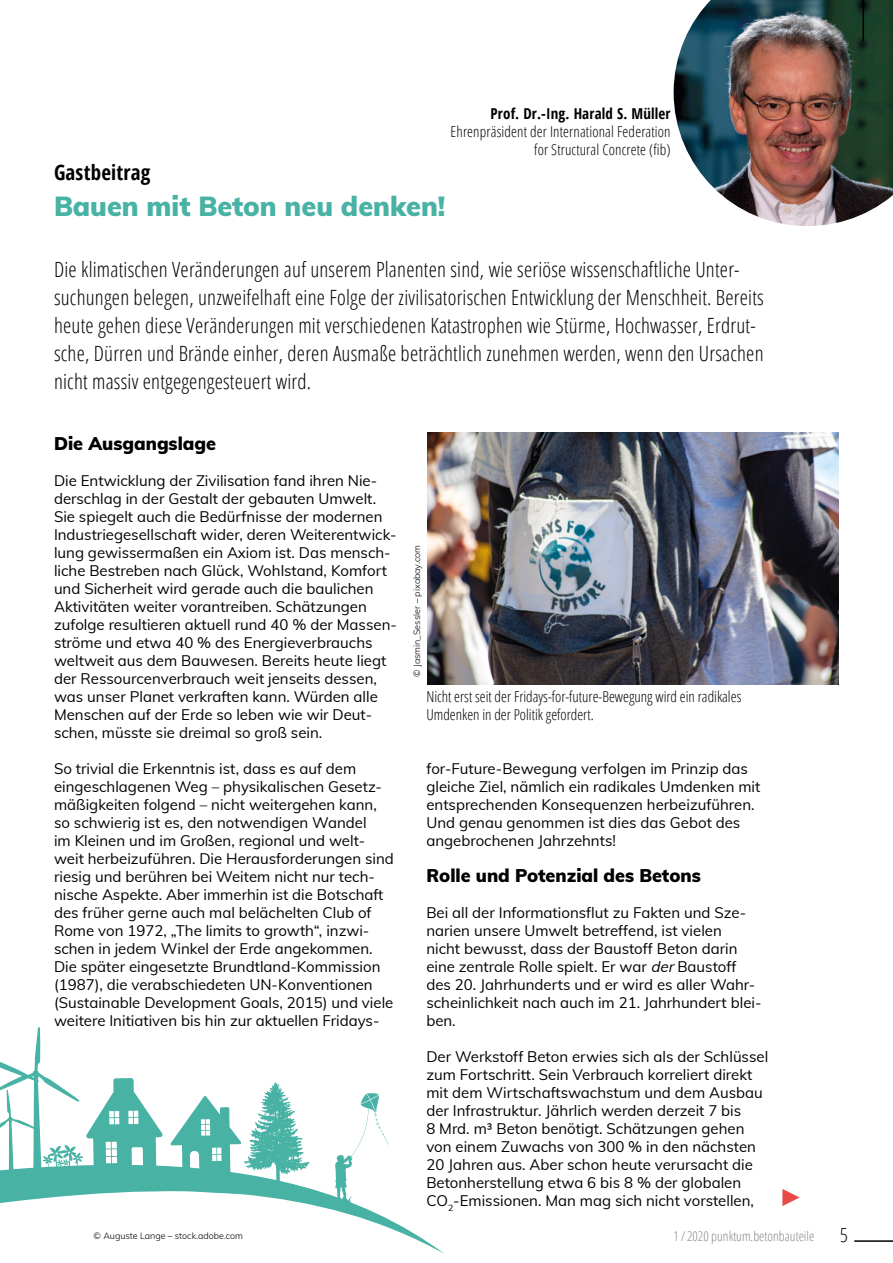
<style>
.page{position:relative;width:893px;height:1263px;background:#fff}
.page>*{position:absolute;margin:0;border:0;box-sizing:border-box;transform-origin:0 0}
.t1{font:900 27px "Muli";color:#48b2a5}
.t2{font:300 condensed 21px/27.9px "Open Sans";letter-spacing:.01em;color:#000}
.t3{font:700 condensed 21px "Open Sans";letter-spacing:.01em;color:#000}
.t4{font:300 condensed 19.5px "Open Sans";color:#000}
.t5{font:900 18px "Muli";color:#000}
.t6{font:15px/18px "Muli";color:#000}
.t7{font:300 condensed 15px/18px "Open Sans";color:#000;text-align:right}
.t8{font:700 condensed 15px "Open Sans";letter-spacing:.01em;color:#000}
.t9{font:300 condensed 13.5px "Open Sans";color:#878787}
.t10{font:300 9px "Muli";color:#000}
.s1{font-style:italic}
</style>
<div class="page">
<svg style="left:0;top:1162px;width:444px;height:92px"></svg>
<svg style="left:333px;top:1093px;width:56px;height:110px"></svg>
<svg style="left:170px;top:1082px;width:139px;height:100px"></svg>
<svg style="left:0;top:1027px;width:163px;height:154px"></svg>
<img style="left:673px;top:0;width:220px;height:226px">
<svg style="left:782px;top:1189px;width:18px;height:17px"></svg>
<img style="left:427px;top:432px;width:412px;height:252px">
<hr style="left:854px;top:1240px;width:39px;height:2px;background:#000">
<hr style="left:862px;top:0;width:2px;height:41px;background:#000">
<h2 class="t3" style="left:54px;top:158px;width:98px">Gastbeitrag</h2>
<p class="t8" style="left:491px;top:104px;width:182px">Prof. Dr.-Ing. Harald S. Müller</p>
<p class="t7" style="left:451px;top:123px;width:222px">Ehrenpräsident der International Federation for Structural Concrete (fib)</p>
<h1 class="t1" style="left:54px;top:186px;width:393px">Bauen mit Beton neu denken!</h1>
<p class="t2" style="left:54px;top:255px;width:711px">Die klimatischen Veränderungen auf unserem Planenten sind, wie seriöse wissenschaftliche Unter&shy;suchungen belegen, unzweifelhaft eine Folge der zivilisatorischen Entwicklung der Menschheit. Bereits heute gehen diese Veränderungen mit verschiedenen Katastrophen wie Stürme, Hochwasser, Erdrut&shy;sche, Dürren und Brände einher, deren Ausmaße beträchtlich zunehmen werden, wenn den Ursachen nicht massiv entgegengesteuert wird.</p>
<p class="t5" style="left:54px;top:430px;width:164px">Die Ausgangslage</p>
<p class="t6" style="left:54px;top:471px;width:344px">Die Entwicklung der Zivilisation fand ihren Nie&shy;derschlag in der Gestalt der gebauten Umwelt.<br>Sie spiegelt auch die Bedürfnisse der modernen Industriegesellschaft wider, deren Weiterentwick&shy;lung gewissermaßen ein Axiom ist. Das mensch&shy;liche Bestreben nach Glück, Wohlstand, Komfort und Sicherheit wird gerade auch die baulichen Aktivitäten weiter vorantreiben. Schätzungen zufolge resultieren aktuell rund 40 % der Massen&shy;ströme und etwa 40 % des Energieverbrauchs weltweit aus dem Bauwesen. Bereits heute liegt der Ressourcenverbrauch weit jenseits dessen, was unser Planet verkraften kann. Würden alle Menschen auf der Erde so leben wie wir Deut&shy;schen, müsste sie dreimal so groß sein.</p>
<p class="t6" style="left:54px;top:759px;width:341px">So trivial die Erkenntnis ist, dass es auf dem eingeschlagenen Weg – physikalischen Gesetz&shy;mäßigkeiten folgend – nicht weitergehen kann, so schwierig ist es, den notwendigen Wandel<br>im Kleinen und im Großen, regional und welt&shy;weit herbeizuführen. Die Herausforderungen sind riesig und berühren bei Weitem nicht nur tech&shy;nische Aspekte. Aber immerhin ist die Botschaft des früher gerne auch mal belächelten Club of Rome von 1972, „The limits to growth“, inzwi&shy;schen in jedem Winkel der Erde angekommen.<br>Die später eingesetzte Brundtland-Kommission (1987), die verabschiedeten UN-Konventionen (Sustainable Development Goals, 2015) und viele weitere Initiativen bis hin zur aktuellen Fridays-</p>
<p class="t6" style="left:426px;top:759px;width:335px">for-Future-Bewegung verfolgen im Prinzip das gleiche Ziel, nämlich ein radikales Umdenken mit entsprechenden Konsequenzen herbeizuführen.<br>Und genau genommen ist dies das Gebot des angebrochenen Jahrzehnts!</p>
<p class="t10" style="left:410px;top:677px;width:134px;rotate:-90deg">© Jasmin_Sessler – pixabay.com</p>
<p class="t7" style="left:426px;top:687px;width:316px;text-align:left">Nicht erst seit der Fridays-for-future-Bewegung wird ein radikales<br>Umdenken in der Politik gefordert.</p>
<p class="t5" style="left:426px;top:862px;width:276px">Rolle und Potenzial des Betons</p>
<p class="t6" style="left:426px;top:903px;width:337px">Bei all der Informationsflut zu Fakten und Sze&shy;narien unsere Umwelt betreffend, ist vielen<br>nicht bewusst, dass der Baustoff Beton darin eine zentrale Rolle spielt. Er war <span class="s1">der</span>Baustoff des 20. Jahrhunderts und er wird es aller Wahr&shy;scheinlichkeit nach auch im 21. Jahrhundert blei&shy;ben.</p>
<p class="t6" style="left:426px;top:1047px;width:343px">Der Werkstoff Beton erwies sich als der Schlüssel zum Fortschritt. Sein Verbrauch korreliert direkt mit dem Wirtschaftswachstum und dem Ausbau der Infrastruktur. Jährlich werden derzeit 7 bis<br>8 Mrd. m³ Beton benötigt. Schätzungen gehen von einem Zuwachs von 300 % in den nächsten 20 Jahren aus. Aber schon heute verursacht die Betonherstellung etwa 6 bis 8 % der globalen CO<sub>2</sub>-Emissionen. Man mag sich nicht vorstellen,</p>
<p class="t10" style="left:94px;top:1229px;width:151px">© Auguste Lange – stock.adobe.com</p>
<p class="t9" style="left:673px;top:1227px;width:142px">1 / 2020 punktum.betonbauteile</p>
<h3 class="t4" style="left:840px;top:1221px;width:9px">5</h3>
</div>
